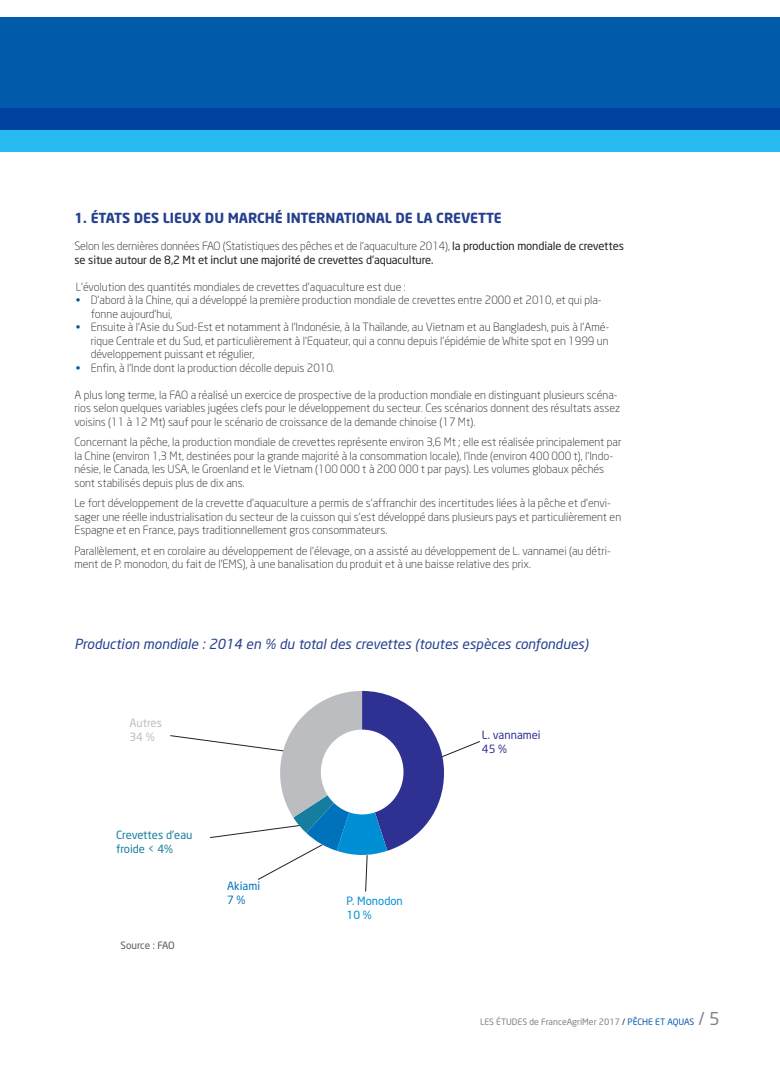
<style>
.page{position:relative;width:780px;height:1088px;background:#fff}
.page>*{position:absolute;margin:0;border:0;box-sizing:border-box;transform-origin:0 0}
.TEXTE{font:italic 13.75px "Neo Sans";color:#253f8e}
.Titre{font:700 13.75px "Neo Sans";color:#253f8e}
.TEXTE-2{font:300 11.25px/13.5px "Neo Sans";color:#231f20}
.paragraphe{font:300 11.25px/13.5px "Neo Sans";color:#231f20}
.Texte{font:11.25px/13.5px "Neo Sans";letter-spacing:-.01em;color:#231f20}
.TEXTE-3{font:11.25px/13.5px "Neo Sans";color:#177e9e}
.TEXTE-4{font:11.25px "Neo Sans";color:#2e3192}
.TEXTE-5{font:11.25px "Neo Sans";color:#008fd5}
.TEXTE-6{font:11.25px "Neo Sans";color:#bcbdc0}
.TEXTE-7{font:11.25px "Neo Sans";color:#0072bc}
.source{font:10px "Neo Sans";color:#57585a}
.t1{font:8.75px "Neo Sans";color:#808285}
.s1{font-weight:300}
.s2{color:#015aaa}
.s3{color:#231f20}
.s4{font-size:17.5px}
</style>
<div class="page">
<div style="left:0;top:108px;width:780px;height:43px;background:#27baf1"></div>
<div style="left:0;top:18px;width:780px;height:112px;background:linear-gradient(to bottom,#0161ad,#0049a3)"></div>
<svg style="left:170px;top:691px;width:310px;height:201px"></svg>
<div style="left:321px;top:729px;width:82px;height:85px;background:#fff;border-radius:50%"></div>
<p class="Titre" style="left:74px;top:209px;width:429px">1. ÉTATS DES LIEUX DU MARCHÉ INTERNATIONAL DE LA CREVETTE</p>
<p class="Texte" style="left:74px;top:239px;width:551px"><span class="s1">Selon les dernières données FAO (Statistiques des pêches et de l’aquaculture 2014),</span> la production mondiale de crevettes se situe autour de 8,2 Mt et inclut une majorité de crevettes d’aquaculture.</p>
<p class="paragraphe" style="left:76px;top:280px;width:331px">L’évolution des quantités mondiales de crevettes d’aquaculture est due :</p>
<p class="paragraphe" style="left:91px;top:293px;width:512px;text-indent:-15px"><span class="s2">•</span> D’abord à la Chine, qui a développé la première production mondiale de crevettes entre 2000 et 2010, et qui pla&shy;fonne aujourd’hui,</p>
<p class="paragraphe" style="left:91px;top:320px;width:520px;text-align:justify;text-indent:-15px"><span class="s2">•</span> Ensuite à l’Asie du Sud-Est et notamment à l’Indonésie, à la Thaïlande, au Vietnam et au Bangladesh, puis à l’Amé&shy;rique Centrale et du Sud, et particulièrement à l’Equateur, qui a connu depuis l’épidémie de White spot en 1999 un développement puissant et régulier,</p>
<p class="paragraphe" style="left:76px;top:361px;width:260px"><span class="s2">•</span> Enfin, à l’Inde dont la production décolle depuis 2010.</p>
<p class="TEXTE-2" style="left:74px;top:388px;width:547px">A plus long terme, la FAO a réalisé un exercice de prospective de la production mondiale en distinguant plusieurs scéna&shy;rios selon quelques variables jugées clefs pour le développement du secteur. Ces scénarios donnent des résultats assez voisins (11 à 12 Mt) sauf pour le scénario de croissance de la demande chinoise (17 Mt).</p>
<p class="TEXTE-2" style="left:74px;top:435px;width:548px">Concernant la pêche, la production mondiale de crevettes représente environ 3,6 Mt ; elle est réalisée principalement par la Chine (environ 1,3 Mt, destinées pour la grande majorité à la consommation locale), l’Inde (environ 400 000 t), l’Indo&shy;nésie, le Canada, les USA, le Groenland et le Vietnam (100 000 t à 200 000 t par pays). Les volumes globaux pêchés sont stabilisés depuis plus de dix ans.</p>
<p class="TEXTE-2" style="left:74px;top:496px;width:548px">Le fort développement de la crevette d’aquaculture a permis de s’affranchir des incertitudes liées à la pêche et d’envi&shy;sager une réelle industrialisation du secteur de la cuisson qui s’est développé dans plusieurs pays et particulièrement en<br>Espagne et en France, pays traditionnellement gros consommateurs.</p>
<p class="TEXTE-2" style="left:74px;top:544px;width:538px">Parallèlement, et en corolaire au développement de l’élevage, on a assisté au développement de L. vannamei (au détri&shy;ment de P. monodon, du fait de l’EMS), à une banalisation du produit et à une baisse relative des prix.</p>
<p class="TEXTE" style="left:74px;top:635px;width:515px">Production mondiale : 2014 en % du total des crevettes (toutes espèces confondues)</p>
<p class="TEXTE-6" style="left:129px;top:716px;width:34px">Autres</p>
<p class="TEXTE-6" style="left:129px;top:730px;width:27px">34 %</p>
<p class="TEXTE-3" style="left:116px;top:828px;width:78px">Crevettes d’eau froide &lt; 4%</p>
<p class="source" style="left:120px;top:939px;width:56px">Source : FAO</p>
<p class="TEXTE-7" style="left:227px;top:879px;width:35px">Akiami</p>
<p class="TEXTE-7" style="left:227px;top:893px;width:20px">7 %</p>
<p class="TEXTE-5" style="left:346px;top:894px;width:58px">P. Monodon</p>
<p class="TEXTE-5" style="left:346px;top:908px;width:27px">10 %</p>
<p class="TEXTE-4" style="left:482px;top:728px;width:60px">L. vannamei</p>
<p class="TEXTE-4" style="left:482px;top:742px;width:27px">45 %</p>
<p class="t1" style="left:480px;top:1016px;width:241px">LES ÉTUDES de FranceAgriMer 2017 <span class="s3">/</span> <span class="s2">PÊCHE ET AQUAS</span> <span class="s4">/ 5</span></p>
</div>
